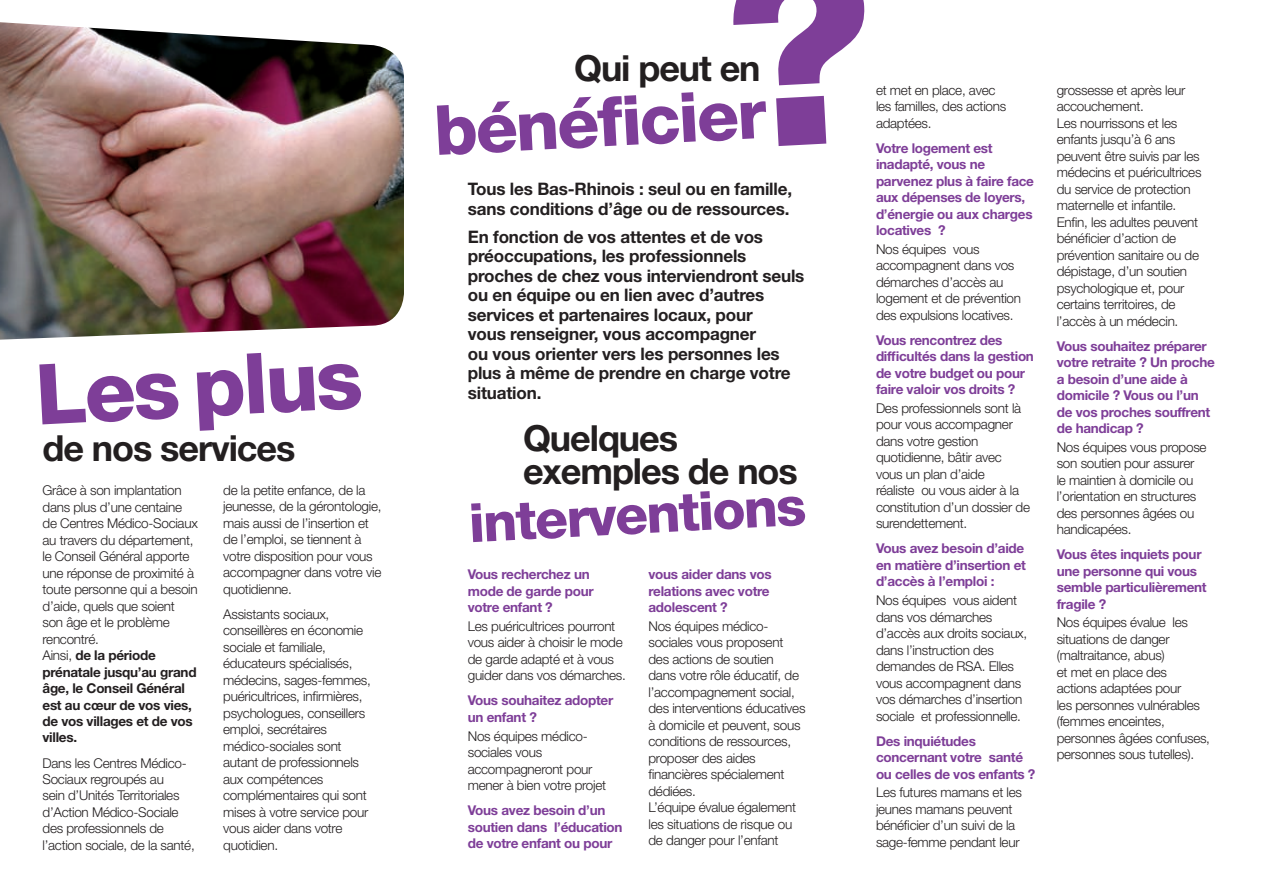
<style>
.page{position:relative;width:1263px;height:893px;background:#fff}
.page>*{position:absolute;margin:0;border:0;box-sizing:border-box;transform-origin:0 0}
.t1{font:800 84px "Helvetica Neue LT Pro";color:#7e3e98}
.t2{font:800 69px "Helvetica Neue LT Pro";color:#7e3e98}
.t3{font:800 54px "Helvetica Neue LT Pro";color:#7e3e98}
.t4{font:700 36px/33px "Helvetica Neue LT Pro";letter-spacing:-.03em;color:#231f20}
.t5{font:700 17.25px/19.5px "Helvetica Neue LT Pro";letter-spacing:-.01em;color:#231f20}
.t6{font:300 13.5px/16.5px "Helvetica Neue LT Pro";letter-spacing:-.02em;color:#231f20}
.t7{font:700 13.5px/16.5px "Helvetica Neue LT Pro";letter-spacing:-.02em;color:#7e3e98}
.s1{font-weight:700}
</style>
<div class="page">
<img style="left:0;top:22px;width:404px;height:318px">
<svg style="left:733px;top:0;width:132px;height:146px"></svg>
<h1 class="t1" style="left:33px;top:345px;width:338px;rotate:-3deg">Les plus</h1>
<h3 class="t4" style="left:43px;top:430px;width:254px">de nos services</h3>
<p class="t6" style="left:43px;top:482px;width:157px">Grâce à son implantation dans plus d’une centaine de Centres Médico-Sociaux au travers du département, le Conseil Général apporte une réponse de proximité à toute personne qui a besoin d’aide, quels que soient son âge et le problème rencontré.<br>Ainsi, <span class="s1">de la période prénatale jusqu’au grand âge, le Conseil Général est au cœur de vos vies, de vos villages et de vos villes.</span></p>
<p class="t6" style="left:43px;top:754px;width:154px">Dans les Centres Médico-<br>Sociaux regroupés au<br>sein d’Unités Territoriales d’Action Médico-Sociale des professionnels de l’action sociale, de la santé,</p>
<p class="t6" style="left:223px;top:482px;width:160px">de la petite enfance, de la jeunesse, de la gérontologie, mais aussi de l’insertion et de l’emploi, se tiennent à votre disposition pour vous accompagner dans votre vie quotidienne.</p>
<p class="t6" style="left:223px;top:606px;width:149px">Assistants sociaux, conseillères en économie sociale et familiale, éducateurs spécialisés, médecins, sages-femmes, puéricultrices, infirmières, psychologues, conseillers emploi, secrétaires médico-sociales sont autant de professionnels aux compétences complémentaires qui sont mises à votre service pour vous aider dans votre quotidien.</p>
<h3 class="t4" style="left:574px;top:51px;width:188px">Qui peut en</h3>
<h2 class="t2" style="left:432px;top:90px;width:334px;rotate:-3deg">bénéfi cier</h2>
<p class="t5" style="left:468px;top:179px;width:326px">Tous les Bas-Rhinois : seul ou en famille, sans conditions d’âge ou de ressources.</p>
<p class="t5" style="left:468px;top:226px;width:338px">En fonction de vos attentes et de vos préoccupations, les professionnels proches de chez vous interviendront seuls ou en équipe ou en lien avec d’autres services et partenaires locaux, pour<br>vous renseigner, vous accompagner<br>ou vous orienter vers les personnes les plus à même de prendre en charge votre situation.</p>
<h3 class="t4" style="left:523px;top:421px;width:276px">Quelques exemples de nos</h3>
<h3 class="t3" style="left:467px;top:491px;width:345px;rotate:-3deg">interventions</h3>
<p class="t7" style="left:468px;top:566px;width:127px">Vous recherchez un mode de garde pour votre enfant ?</p>
<p class="t6" style="left:468px;top:618px;width:160px">Les puéricultrices pourront vous aider à choisir le mode de garde adapté et à vous guider dans vos démarches.</p>
<p class="t7" style="left:468px;top:692px;width:147px">Vous souhaitez adopter un enfant ?</p>
<p class="t6" style="left:468px;top:727px;width:140px">Nos équipes médico&shy;sociales vous accompagneront pour mener à bien votre projet</p>
<p class="t7" style="left:468px;top:802px;width:156px">Vous avez besoin d’un soutien dans l’éducation de votre enfant ou pour</p>
<p class="t7" style="left:648px;top:566px;width:125px">vous aider dans vos relations avec votre adolescent ?</p>
<p class="t6" style="left:648px;top:618px;width:158px">Nos équipes médico&shy;sociales vous proposent des actions de soutien<br>dans votre rôle éducatif, de l’accompagnement social, des interventions éducatives à domicile et peuvent, sous conditions de ressources, proposer des aides financières spécialement dédiées.<br>L’équipe évalue également les situations de risque ou de danger pour l’enfant</p>
<p class="t6" style="left:876px;top:81px;width:132px">et met en place, avec les familles, des actions adaptées.</p>
<p class="t7" style="left:876px;top:139px;width:160px">Votre logement est inadapté, vous ne parvenez plus à faire face aux dépenses de loyers, d’énergie ou aux charges locatives ?</p>
<p class="t6" style="left:876px;top:240px;width:147px">Nos équipes vous accompagnent dans vos démarches d’accès au logement et de prévention des expulsions locatives.</p>
<p class="t7" style="left:876px;top:331px;width:159px">Vous rencontrez des difficultés dans la gestion de votre budget ou pour faire valoir vos droits ?</p>
<p class="t6" style="left:876px;top:400px;width:155px">Des professionnels sont là pour vous accompagner dans votre gestion quotidienne, bâtir avec vous un plan d’aide<br>réaliste ou vous aider à la constitution d’un dossier de surendettement.</p>
<p class="t7" style="left:876px;top:540px;width:151px">Vous avez besoin d’aide en matière d’insertion et d’accès à l’emploi :</p>
<p class="t6" style="left:876px;top:592px;width:153px">Nos équipes vous aident dans vos démarches d’accès aux droits sociaux, dans l’instruction des demandes de RSA. Elles vous accompagnent dans vos démarches d’insertion sociale et professionnelle.</p>
<p class="t7" style="left:876px;top:732px;width:161px">Des inquiétudes concernant votre santé ou celles de vos enfants ?</p>
<p class="t6" style="left:876px;top:784px;width:148px">Les futures mamans et les jeunes mamans peuvent bénéficier d’un suivi de la sage-femme pendant leur</p>
<p class="t6" style="left:1057px;top:81px;width:146px">grossesse et après leur accouchement.<br>Les nourrissons et les enfants jusqu’à 6 ans peuvent être suivis par les médecins et puéricultrices du service de protection maternelle et infantile.<br>Enfin, les adultes peuvent bénéficier d’action de prévention sanitaire ou de dépistage, d’un soutien psychologique et, pour certains territoires, de l’accès à un médecin.</p>
<p class="t7" style="left:1057px;top:337px;width:160px">Vous souhaitez préparer votre retraite ? Un proche a besoin d’une aide à domicile ? Vous ou l’un de vos proches souffrent de handicap ?</p>
<p class="t6" style="left:1057px;top:438px;width:151px">Nos équipes vous propose son soutien pour assurer le maintien à domicile ou l’orientation en structures des personnes âgées ou handicapées.</p>
<p class="t7" style="left:1057px;top:546px;width:151px">Vous êtes inquiets pour une personne qui vous semble particulièrement fragile ?</p>
<p class="t6" style="left:1057px;top:614px;width:155px">Nos équipes évalue les situations de danger (maltraitance, abus)<br>et met en place des actions adaptées pour<br>les personnes vulnérables (femmes enceintes, personnes âgées confuses, personnes sous tutelles).</p>
</div>
